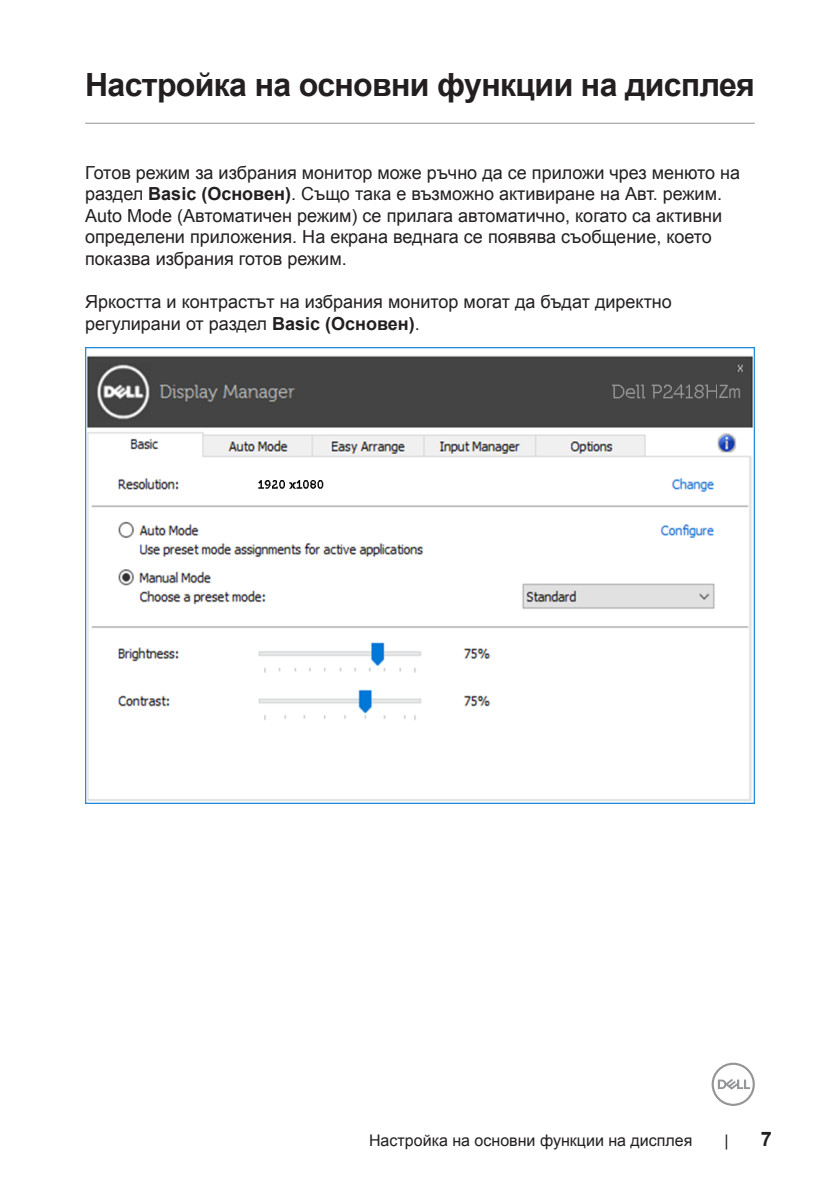
<style>
.page{position:relative;width:840px;height:1191px;background:#fff}
.page>*{position:absolute;margin:0;border:0;box-sizing:border-box;transform-origin:0 0}
.Contents{font:700 32px "Arial";letter-spacing:-.02em;color:#231f20}
.t1{font:700 20px "Arial";color:#231f20}
.t2{font:18.4px "Arial Narrow";color:#959595}
.text{font:18px/21.6px "Arial";color:#231f20}
.t3{font:16px "Arial";color:#231f20}
.s1{font-weight:700}
</style>
<div class="page">
<svg style="left:711px;top:1062px;width:43px;height:44px"></svg>
<hr style="left:85px;top:123px;width:669px;height:1px;background:#939598">
<img style="left:85px;top:347px;width:669px;height:456px">
<div style="left:717px;top:381px;width:14px;height:18px;background:#444"></div>
<p class="Contents" style="left:85px;top:63px;width:671px">Настройка на основни функции на дисплея</p>
<p class="text" style="left:85px;top:162px;width:656px">Готов режим за избрания монитор може ръчно да се приложи чрез менюто на раздел <span class="s1">Basic (Основен)</span>. Също така е възможно активиране на Авт. режим.<br>Auto Mode (Автоматичен режим) се прилага автоматично, когато са активни определени приложения. На екрана веднага се появява съобщение, което показва избрания готов режим.</p>
<p class="text" style="left:85px;top:291px;width:588px">Яркостта и контрастът на избрания монитор могат да бъдат директно регулирани от раздел <span class="s1">Basic (Основен)</span>.</p>
<p class="t2" style="left:718px;top:378px;width:23px">Zm</p>
<p class="t3" style="left:369px;top:1129px;width:325px">Настройка на основни функции на дисплея</p>
<p class="t3" style="left:724px;top:1129px;width:6px">|</p>
<p class="t1" style="left:760px;top:1125px;width:13px">7</p>
</div>
